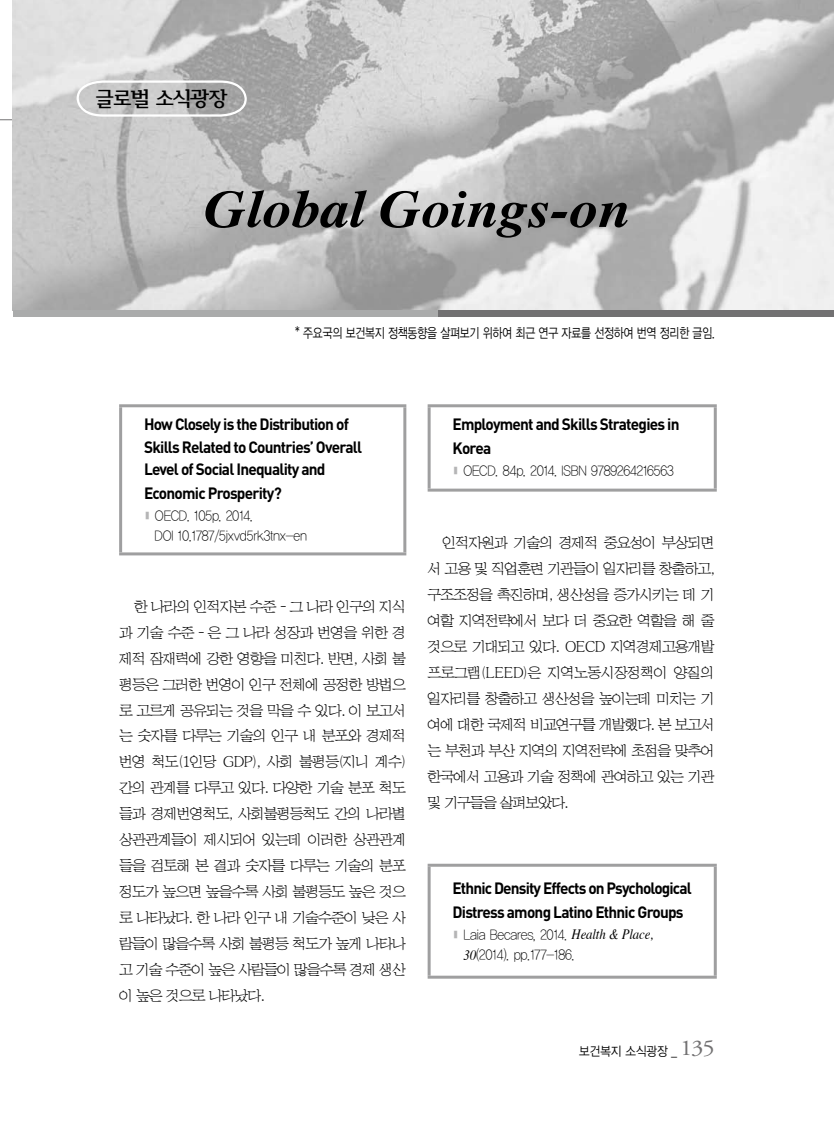
<style>
.page{position:relative;width:834px;height:1132px;background:#fff}
.page>*{position:absolute;margin:0;border:0;box-sizing:border-box;transform-origin:0 0}
.t1{font:italic 700 52.5px "Times";color:#000;scale:1.1 1}
.t2{font:21px "Korean SHG M";letter-spacing:-.06em;color:#000}
.t3{font:700 16.2px/22.8px "DIN";letter-spacing:-.05em;color:#000;scale:.95 1}
.t4{font:15px/26px "HY Sin Mun Myeong Jo Pro";letter-spacing:-.075em;color:#000;text-align:justify}
.t5{font:14.25px/20.5px "YDVYGO11";letter-spacing:-.01em;color:#000;scale:.9 1}
.t6{font:13.5px "YDVYGO12";letter-spacing:-.02em;color:#000;scale:.8 1}
.t7{font:12.75px "YDVYGO12";color:#000;scale:.9 1}
.s1{font-size:18px;color:#b5b5b6}
.s2{font-family:"Times";font-style:italic}
.s3{font-family:"Adobe Garamond Pro";font-size:22.5px;color:#727172}
</style>
<div class="page">
<svg style="left:0;top:119px;width:13px;height:1px"></svg>
<img style="left:13px;top:0;width:820px;height:310px">
<div style="left:13px;top:310px;width:425px;height:7px;background:#aaabab"></div>
<div style="left:438px;top:310px;width:395px;height:7px;background:#727172"></div>
<svg style="left:75px;top:79px;width:173px;height:39px;background:#c3c3c3"></svg>
<hr style="left:119px;top:404px;width:287px;height:3px;background:#9f9fa0">
<hr style="left:119px;top:407px;width:3px;height:145px;background:#9f9fa0">
<hr style="left:403px;top:407px;width:3px;height:145px;background:#9f9fa0">
<hr style="left:119px;top:552px;width:287px;height:3px;background:#9f9fa0">
<hr style="left:427px;top:404px;width:289px;height:3px;background:#9f9fa0">
<hr style="left:427px;top:407px;width:3px;height:81px;background:#9f9fa0">
<hr style="left:713px;top:407px;width:3px;height:81px;background:#9f9fa0">
<hr style="left:427px;top:488px;width:289px;height:3px;background:#9f9fa0">
<hr style="left:427px;top:863px;width:289px;height:3px;background:#9f9fa0">
<hr style="left:427px;top:866px;width:3px;height:109px;background:#9f9fa0">
<hr style="left:713px;top:866px;width:3px;height:109px;background:#9f9fa0">
<hr style="left:427px;top:975px;width:289px;height:3px;background:#9f9fa0">
<h2 class="t2" style="left:96px;top:88px;width:134px">글로벌 소식광장</h2>
<h1 class="t1" style="left:204px;top:160px;width:388px">Global Goings-on</h1>
<p class="t6" style="left:295px;top:324px;width:526px">* 주요국의 보건복지 정책동향을 살펴보기 위하여 최근 연구 자료를 선정하여 번역 정리한 글임.</p>
<p class="t3" style="left:144px;top:412px;width:231px">How Closely is the Distribution of<br>Skills Related to Countries’ Overall<br>Level of Social Inequality and<br>Economic Prosperity?</p>
<p class="t5" style="left:154px;top:505px;width:171px;text-indent:-11px"><span class="s1">■</span> OECD. 105p. 2014.<br>DOI 10.1787/5jxvd5rk3tnx-en</p>
<p class="t4" style="left:119px;top:593px;width:289px;text-indent:15px">한 나라의 인적자본 수준–그 나라 인구의 지식 과 기술 수준–은 그 나라 성장과 번영을 위한 경 제적 잠재력에 강한 영향을 미친다. 반면, 사회 불 평등은 그러한 번영이 인구 전체에 공정한 방법으 로 고르게 공유되는 것을 막을 수 있다. 이 보고서 는 숫자를 다루는 기술의 인구 내 분포와 경제적 번영 척도(1인당 GDP), 사회 불평등(지니 계수) 간의 관계를 다루고 있다. 다양한 기술 분포 척도 들과 경제번영척도, 사회불평등척도 간의 나라별 상관관계들이 제시되어 있는데 이러한 상관관계 들을 검토해 본 결과 숫자를 다루는 기술의 분포 정도가 높으면 높을수록 사회 불평등도 높은 것으 로 나타났다. 한 나라 인구 내 기술수준이 낮은 사 람들이 많을수록 사회 불평등 척도가 높게 나타나 고 기술 수준이 높은 사람들이 많을수록 경제 생산 이 높은 것으로 나타났다.</p>
<p class="t3" style="left:452px;top:412px;width:240px;line-height:23.4px">Employment and Skills Strategies in<br>Korea</p>
<p class="t5" style="left:452px;top:460px;width:247px"><span class="s1">■</span> OECD. 84p. 2014. ISBN 9789264216563</p>
<p class="t4" style="left:427px;top:529px;width:289px;text-indent:15px">인적자원과 기술의 경제적 중요성이 부상되면 서 고용 및 직업훈련 기관들이 일자리를 창출하고, 구조조정을 촉진하며, 생산성을 증가시키는 데 기 여할 지역전략에서 보다 더 중요한 역할을 해 줄 것으로 기대되고 있다. OECD 지역경제고용개발 프로그램(LEED)은 지역노동시장정책이 양질의 일자리를 창출하고 생산성을 높이는데 미치는 기 여에 대한 국제적 비교연구를 개발했다. 본 보고서 는 부천과 부산 지역의 지역전략에 초점을 맞추어 한국에서 고용과 기술 정책에 관여하고 있는 기관 및 기구들을 살펴보았다.</p>
<p class="t3" style="left:452px;top:875px;width:253px;line-height:23.4px">Ethnic Density Effects on Psychological<br>Distress among Latino Ethnic Groups</p>
<p class="t5" style="left:463px;top:923px;width:213px;text-indent:-11px"><span class="s1">■</span> Laia Becares, 2014. <span class="s2">Health &amp; Place,<br>30</span>(2014). pp.177-186.</p>
<p class="t7" style="left:579px;top:1043px;width:152px">보건복지 소식광장 _ <span class="s3">135</span></p>
</div>
